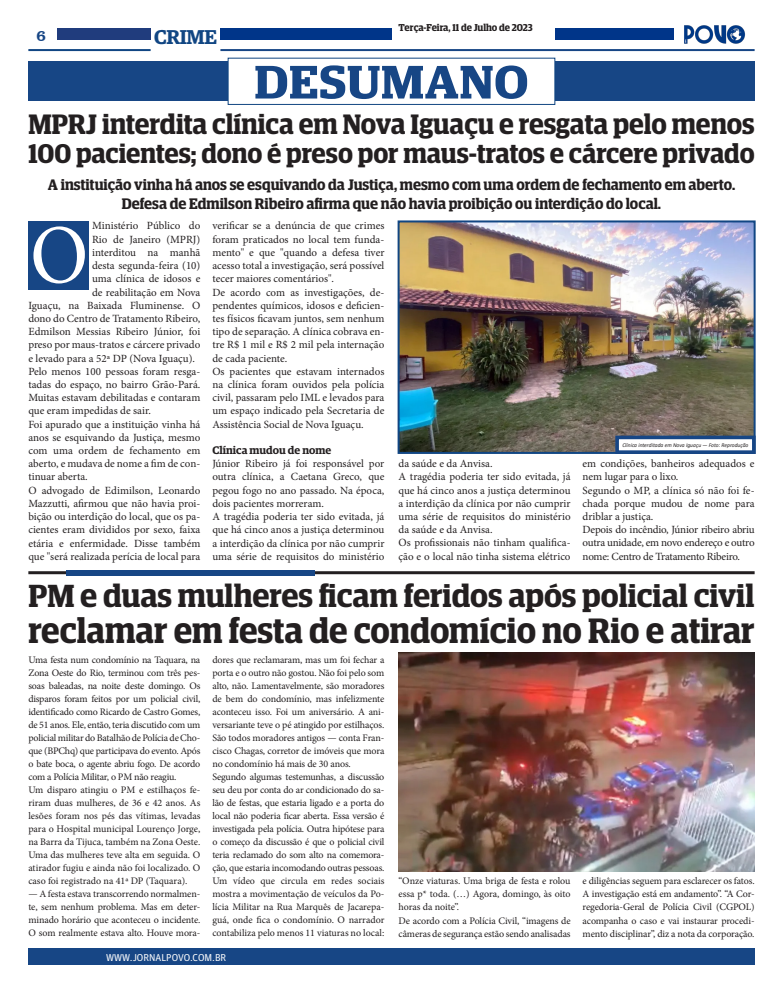
<style>
.page{position:relative;width:783px;height:993px;background:#fff}
.page>*{position:absolute;margin:0;border:0;box-sizing:border-box;transform-origin:0 0}
.t1{font:83.8px "Minion Pro";color:#fff;scale:.93 1}
.t2{font:600 47px "Guardian Egyptian Display";letter-spacing:.01em;color:#174685;scale:1.1 1}
.t3{font:600 35.3px "Guardian Egyptian Display";letter-spacing:-.005em;color:#231f20}
.t4{font:600 32px "Guardian Egyptian Display";color:#231f20}
.t5{font:600 28.1px "Guardian Egyptian Display";letter-spacing:-.005em;color:#231f20}
.t6{font:600 27.1px "Guardian Egyptian Display";letter-spacing:-.005em;color:#231f20}
.t7{font:600 20px "Guardian Egyptian";letter-spacing:-.02em;color:#114683}
.t8{font:16px "Clarendon BT";color:#174685}
.t9{font:600 15.3px/18.3px "Guardian Egyptian Display";color:#231f20;text-align:center}
.t10{font:11px/13.2px "Minion Pro";color:#231f20;text-align:justify}
.t11{font:600 11px "Guardian Egyptian";color:#231f20}
.t12{font:10px/13px "Minion Pro";letter-spacing:-.01em;color:#231f20;text-align:justify}
.t13{font:600 10px "Guardian Egyptian Display";color:#231f20}
.t14{font:10px "Guardian Agate Sans G1 D Regular";color:#fff}
.t15{font:italic 5.7px "Calibri";color:#231f20}
</style>
<div class="page">
<div style="left:28px;top:947px;width:726px;height:17px;background:#174685"></div>
<img style="left:684px;top:25px;width:62px;height:19px">
<div style="left:57px;top:28px;width:94px;height:12px;background:#203c7d"></div>
<hr style="left:28px;top:49px;width:123px;height:2px;background:#114683">
<div style="left:220px;top:28px;width:171px;height:12px;background:#003589"></div>
<hr style="left:220px;top:49px;width:534px;height:2px;background:#174685">
<div style="left:555px;top:28px;width:119px;height:12px;background:#003589"></div>
<div style="left:28px;top:61px;width:726px;height:40px;background:#174685"></div>
<div style="left:228px;top:58px;width:326px;height:46px;background:#fff"></div>
<div style="left:227px;top:58px;width:328px;height:47px;border:1px solid #114682"></div>
<div style="left:28px;top:221px;width:61px;height:68px;background:#174685"></div>
<img style="left:400px;top:223px;width:352px;height:228px">
<div style="left:397px;top:220px;width:358px;height:234px;border:2px solid #114683"></div>
<div style="left:615px;top:435px;width:140px;height:19px;background:#fff;border:4px solid #174685"></div>
<hr style="left:28px;top:571px;width:726px;height:3px;background:#231f20">
<div style="left:66px;top:569px;width:248px;height:6px;background:#174685"></div>
<img style="left:398px;top:652px;width:356px;height:219px">
<h3 class="t8" style="left:36px;top:25px;width:11px">6</h3>
<h3 class="t7" style="left:154px;top:22px;width:64px">CRIME</h3>
<p class="t13" style="left:398px;top:22px;width:135px">Terça-Feira, 11 de Julho de 2023</p>
<p class="t2" style="left:254px;top:56px;width:250px">DESUMANO</p>
<p class="t5" style="left:28px;top:109px;width:727px">MPRJ interdita clínica em Nova Iguaçu e resgata pelo menos</p>
<p class="t6" style="left:28px;top:139px;width:727px">100 pacientes; dono é preso por maus-tratos e cárcere privado</p>
<p class="t9" style="left:48px;top:176px;width:688px">A instituição vinha há anos se esquivando da Justiça, mesmo com uma ordem de fechamento em aberto.<br>Defesa de Edmilson Ribeiro afirma que não havia proibição ou interdição do local.</p>
<p class="t1" style="left:30px;top:199px;width:64px">O</p>
<p class="t10" style="left:92px;top:219px;width:110px">Ministério Público do</p>
<p class="t10" style="left:92px;top:232px;width:110px">Rio de Janeiro (MPRJ)</p>
<p class="t10" style="left:92px;top:246px;width:110px">interditou na manhã</p>
<p class="t10" style="left:92px;top:259px;width:110px">desta segunda-feira (10)</p>
<p class="t10" style="left:92px;top:272px;width:110px">uma clínica de idosos e</p>
<p class="t10" style="left:92px;top:285px;width:110px">de reabilitação em Nova</p>
<p class="t10" style="left:28px;top:298px;width:173px">Iguaçu, na Baixada Fluminense. O</p>
<p class="t10" style="left:28px;top:312px;width:173px">dono do Centro de Tratamento Ribeiro,</p>
<p class="t10" style="left:28px;top:325px;width:173px">Edmilson Messias Ribeiro Júnior, foi</p>
<p class="t10" style="left:28px;top:338px;width:173px">preso por maus-tratos e cárcere privado</p>
<p class="t10" style="left:28px;top:351px;width:168px">e levado para a 52ª DP (Nova Iguaçu).</p>
<p class="t10" style="left:28px;top:364px;width:173px">Pelo menos 100 pessoas foram resga&shy;tadas do espaço, no bairro Grão-Pará.<br>Muitas estavam debilitadas e contaram que eram impedidas de sair.</p>
<p class="t10" style="left:28px;top:417px;width:173px">Foi apurado que a instituição vinha há anos se esquivando da Justiça, mesmo com uma ordem de fechamento em aberto, e mudava de nome a fim de con&shy;tinuar aberta.</p>
<p class="t10" style="left:28px;top:483px;width:173px">O advogado de Edimilson, Leonardo Mazzutti, afirmou que não havia proi&shy;bição ou interdição do local, que os pa&shy;cientes eram divididos por sexo, faixa etária e enfermidade. Disse também que "será realizada perícia de local para</p>
<p class="t10" style="left:212px;top:219px;width:173px">verificar se a denúncia de que crimes foram praticados no local tem funda&shy;mento" e que "quando a defesa tiver acesso total a investigação, será possível tecer maiores comentários".</p>
<p class="t10" style="left:212px;top:285px;width:173px">De acordo com as investigações, de&shy;pendentes químicos, idosos e deficien&shy;tes físicos ficavam juntos, sem nenhum tipo de separação. A clínica cobrava en&shy;tre R$ 1 mil e R$ 2 mil pela internação de cada paciente.</p>
<p class="t10" style="left:212px;top:364px;width:173px">Os pacientes que estavam internados na clínica foram ouvidos pela polícia civil, passaram pelo IML e levados para um espaço indicado pela Secretaria de Assistência Social de Nova Iguaçu.</p>
<p class="t11" style="left:212px;top:442px;width:120px">Clínica mudou de nome</p>
<p class="t10" style="left:212px;top:457px;width:173px">Júnior Ribeiro já foi responsável por outra clínica, a Caetana Greco, que pegou fogo no ano passado. Na época, dois pacientes morreram.</p>
<p class="t10" style="left:212px;top:510px;width:173px">A tragédia poderia ter sido evitada, já que há cinco anos a justiça determinou a interdição da clínica por não cumprir uma série de requisitos do ministério</p>
<p class="t15" style="left:622px;top:441px;width:127px">Clínica interditada em Nova Iguaçu — Foto: Reprodução</p>
<p class="t10" style="left:398px;top:457px;width:95px">da saúde e da Anvisa.</p>
<p class="t10" style="left:398px;top:470px;width:173px">A tragédia poderia ter sido evitada, já que há cinco anos a justiça determinou a interdição da clínica por não cumprir uma série de requisitos do ministério da saúde e da Anvisa.</p>
<p class="t10" style="left:398px;top:536px;width:173px">Os profissionais não tinham qualifica&shy;ção e o local não tinha sistema elétrico</p>
<p class="t10" style="left:582px;top:457px;width:173px">em condições, banheiros adequados e nem lugar para o lixo.</p>
<p class="t10" style="left:582px;top:483px;width:173px">Segundo o MP, a clínica só não foi fe&shy;chada porque mudou de nome para driblar a justiça.</p>
<p class="t10" style="left:582px;top:523px;width:173px">Depois do incêndio, Júnior ribeiro abriu outra unidade, em novo endereço e outro nome: Centro de Tratamento Ribeiro.</p>
<p class="t4" style="left:28px;top:578px;width:727px">PM e duas mulheres ficam feridos após policial civil</p>
<p class="t3" style="left:28px;top:610px;width:727px">reclamar em festa de condomício no Rio e atirar</p>
<p class="t12" style="left:28px;top:653px;width:173px">Uma festa num condomínio na Taquara, na Zona Oeste do Rio, terminou com três pes&shy;soas baleadas, na noite deste domingo. Os disparos foram feitos por um policial civil, identificado como Ricardo de Castro Gomes, de 51 anos. Ele, então, teria discutido com um policial militar do Batalhão de Polícia de Cho&shy;que (BPChq) que participava do evento. Após o bate boca, o agente abriu fogo. De acordo com a Polícia Militar, o PM não reagiu.</p>
<p class="t12" style="left:28px;top:783px;width:173px">Um disparo atingiu o PM e estilhaços fe&shy;riram duas mulheres, de 36 e 42 anos. As lesões foram nos pés das vítimas, levadas para o Hospital municipal Lourenço Jorge, na Barra da Tijuca, também na Zona Oeste.<br>Uma das mulheres teve alta em seguida. O atirador fugiu e ainda não foi localizado. O caso foi registrado na 41ª DP (Taquara).</p>
<p class="t12" style="left:28px;top:887px;width:173px">— A festa estava transcorrendo normalmen&shy;te, sem nenhum problema. Mas em deter&shy;minado horário que aconteceu o incidente.<br>O som realmente estava alto. Houve mora-</p>
<p class="t12" style="left:212px;top:653px;width:173px">dores que reclamaram, mas um foi fechar a porta e o outro não gostou. Não foi pelo som alto, não. Lamentavelmente, são moradores de bem do condomínio, mas infelizmente aconteceu isso. Foi um aniversário. A ani&shy;versariante teve o pé atingido por estilhaços.<br>São todos moradores antigos — conta Fran&shy;cisco Chagas, corretor de imóveis que mora no condomínio há mais de 30 anos.</p>
<p class="t12" style="left:212px;top:770px;width:173px">Segundo algumas testemunhas, a discussão seu deu por conta do ar condicionado do sa&shy;lão de festas, que estaria ligado e a porta do local não poderia ficar aberta. Essa versão é investigada pela polícia. Outra hipótese para o começo da discussão é que o policial civil teria reclamado do som alto na comemora&shy;ção, que estaria incomodando outras pessoas.</p>
<p class="t12" style="left:212px;top:874px;width:173px">Um vídeo que circula em redes sociais mostra a movimentação de veículos da Po&shy;lícia Militar na Rua Marquês de Jacarepa&shy;guá, onde fica o condomínio. O narrador contabiliza pelo menos 11 viaturas no local:</p>
<p class="t12" style="left:398px;top:874px;width:173px">“Onze viaturas. Uma briga de festa e rolou essa p* toda. (…) Agora, domingo, às oito horas da noite”.</p>
<p class="t12" style="left:398px;top:913px;width:173px">De acordo com a Polícia Civil, “imagens de câmeras de segurança estão sendo analisadas</p>
<p class="t14" style="left:106px;top:949px;width:122px">WWW.JORNALPOVO.COM.BR</p>
<p class="t12" style="left:582px;top:874px;width:173px">e diligências seguem para esclarecer os fatos.<br>A investigação está em andamento”. “A Cor&shy;regedoria-Geral de Polícia Civil (CGPOL) acompanha o caso e vai instaurar procedi&shy;mento disciplinar”, diz a nota da corporação.</p>
</div>
